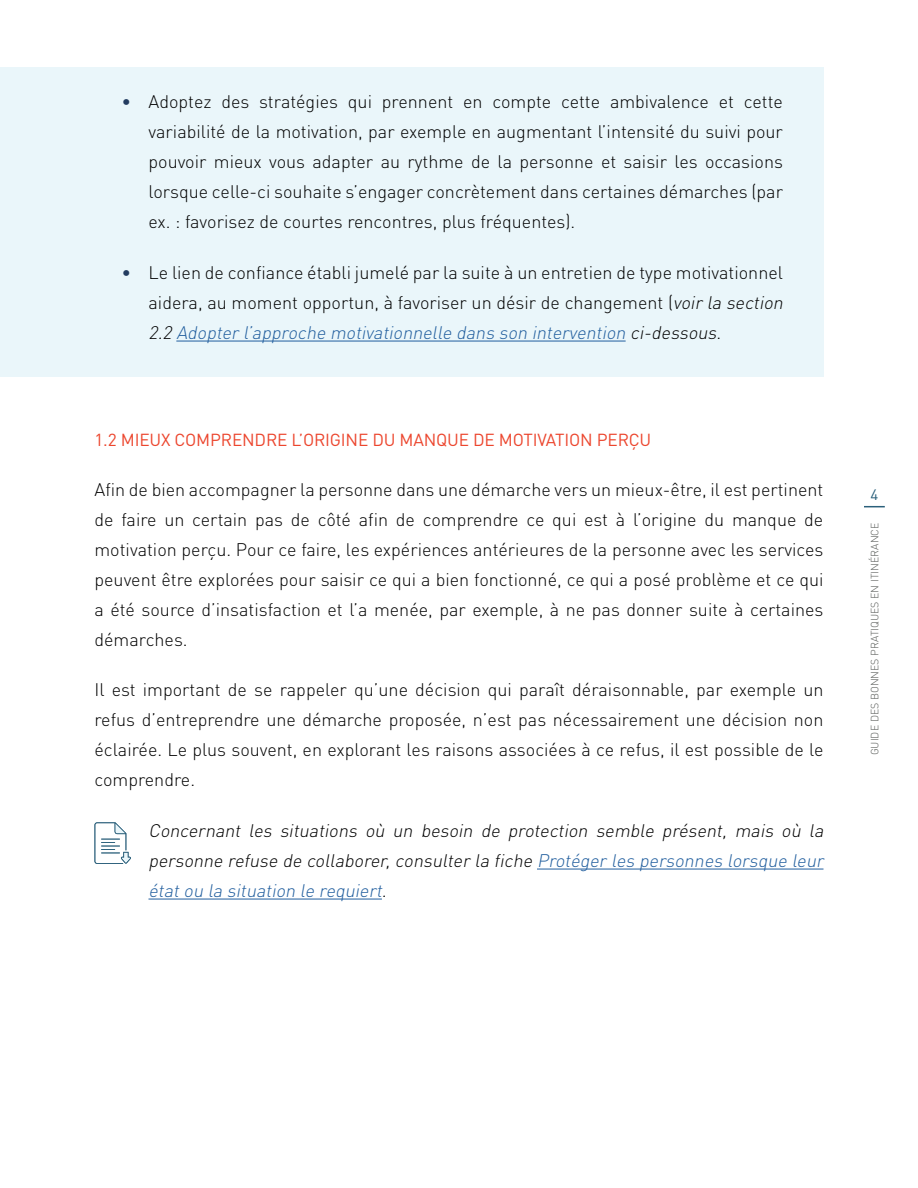
<style>
.page{position:relative;width:918px;height:1188px;background:#fff}
.page>*{position:absolute;margin:0;border:0;box-sizing:border-box;transform-origin:0 0}
.t1{font:300 18px/30px "DIN Offc";color:#000;text-align:justify}
.t2{font:italic 300 18px/30px "DIN Offc";color:#000;text-align:justify}
.t3{font:17.25px "DIN Offc";letter-spacing:-.01em;color:#ec462e}
.t4{font:15px "DIN Offc";color:#2b607b}
.t5{font:300 10.5px "DIN Offc";color:#575a57}
.s1{color:#233c60}
.s2{font-style:italic}
.s3{font-style:italic;color:#215e9e}
.s4{color:#215e9e}
</style>
<div class="page">
<svg style="left:864px;top:506px;width:21px;height:1px"></svg>
<div style="left:0;top:68px;width:824px;height:198px;background:#eaf6fa"></div>
<div style="left:0;top:238px;width:824px;height:138px;background:#eaf6fa"></div>
<hr style="left:176px;top:341px;width:450px;height:1px;background:#215e9e">
<hr style="left:537px;top:869px;width:287px;height:1px;background:#215e9e">
<hr style="left:148px;top:899px;width:234px;height:1px;background:#215e9e">
<svg style="left:94px;top:822px;width:37px;height:42px"></svg>
<p class="t1" style="left:148px;top:87px;width:636px;text-indent:-27px"><span class="s1">•</span> Adoptez des stratégies qui prennent en compte cette ambivalence et cette variabilité de la motivation, par exemple en augmentant l’intensité du suivi pour pouvoir mieux vous adapter au rythme de la personne et saisir les occasions lorsque celle-ci souhaite s’engager concrètement dans certaines démarches (par ex. : favorisez de courtes rencontres, plus fréquentes).</p>
<p class="t1" style="left:148px;top:257px;width:640px;text-align:left;text-indent:-27px"><span class="s1">•</span> Le lien de confiance établi jumelé par la suite à un entretien de type motivationnel aidera, au moment opportun, à favoriser un désir de changement (<span class="s2">voir la section<br>2.2</span> <span class="s3">Adopter l’approche motivationnelle dans son intervention</span> <span class="s2">ci-dessous</span>.</p>
<p class="t3" style="left:94px;top:429px;width:558px">1.2 MIEUX COMPRENDRE L’ORIGINE DU MANQUE DE MOTIVATION PERÇU</p>
<p class="t1" style="left:94px;top:474px;width:731px">Afin de bien accompagner la personne dans une démarche vers un mieux-être, il est pertinent de faire un certain pas de côté afin de comprendre ce qui est à l’origine du manque de motivation perçu. Pour ce faire, les expériences antérieures de la personne avec les services peuvent être explorées pour saisir ce qui a bien fonctionné, ce qui a posé problème et ce qui a été source d’insatisfaction et l’a menée, par exemple, à ne pas donner suite à certaines démarches.</p>
<p class="t1" style="left:94px;top:675px;width:731px">Il est important de se rappeler qu’une décision qui paraît déraisonnable, par exemple un refus d’entreprendre une démarche proposée, n’est pas nécessairement une décision non éclairée. Le plus souvent, en explorant les raisons associées à ce refus, il est possible de le comprendre.</p>
<p class="t2" style="left:148px;top:815px;width:680px">Concernant les situations où un besoin de protection semble présent, mais où la personne refuse de collaborer,consulter la fiche <span class="s4">Protéger les personnes lorsque leur étatou la situation le requiert</span>.</p>
<p class="t4" style="left:870px;top:485px;width:9px">4</p>
<p class="t5" style="left:868px;top:755px;width:234px;rotate:-90deg">GUIDE DES BONNES PRATIQUES EN ITINÉRANCE</p>
</div>
